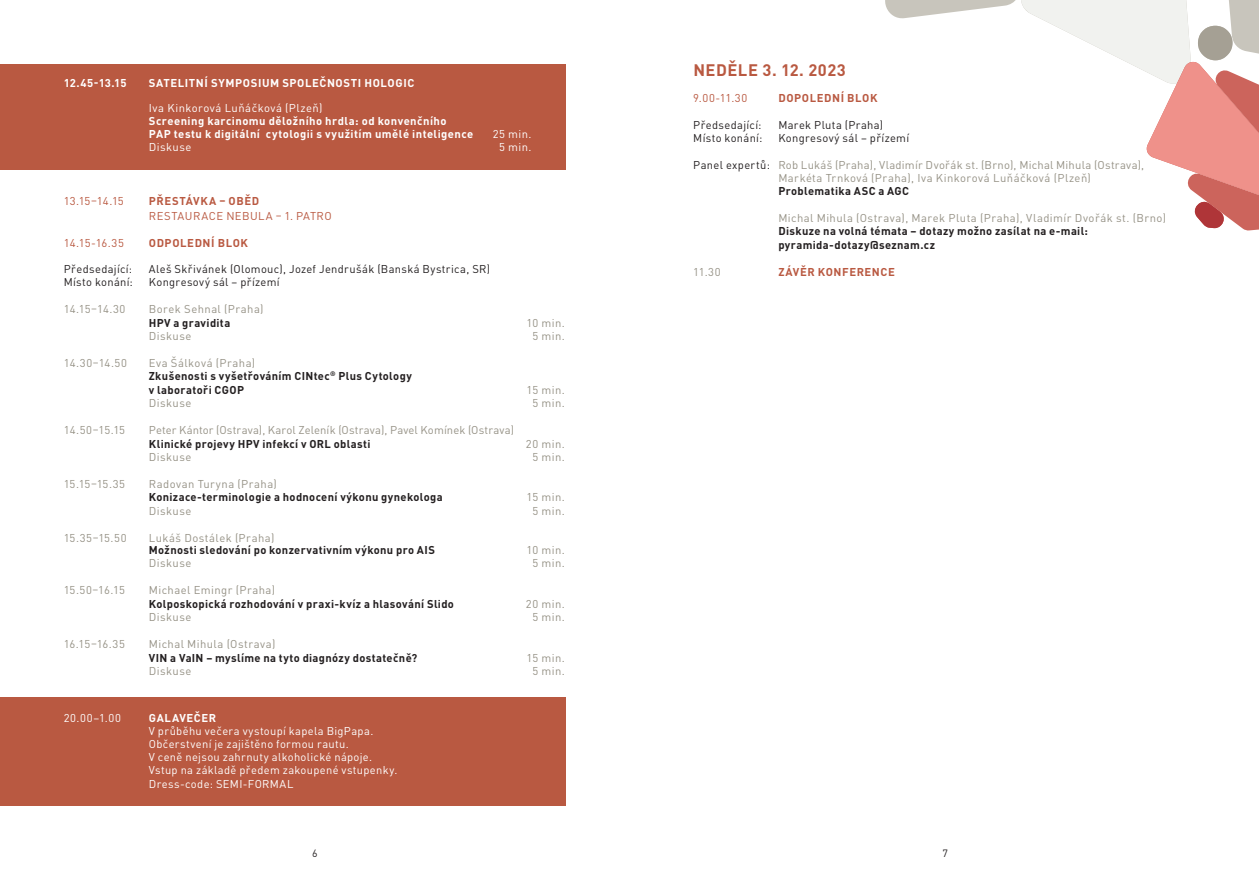
<style>
.page{position:relative;width:1259px;height:893px;background:#fff}
.page>*{position:absolute;margin:0;border:0;box-sizing:border-box;transform-origin:0 0}
.t1{font:700 16.5px "DIN Pro";letter-spacing:.03em;color:#b95941}
.t2{font:11.25px/13.2px "DIN Pro";letter-spacing:.035em;color:#969286}
.t3{font:700 11.25px/13.4px "DIN Pro";letter-spacing:.03em;color:#231f20}
.t4{font:11.25px/13.2px "DIN Pro";letter-spacing:.03em;color:#fff}
.t5{font:11.25px "DIN Pro";letter-spacing:.03em;color:#231f20}
.t6{font:700 11.25px/12.6px "DIN Pro";letter-spacing:.04em;color:#fff}
.t7{font:11.25px "DIN Pro";letter-spacing:.01em;color:#969286}
.t8{font:11.25px "DIN Pro";letter-spacing:.035em;color:#b95941}
.t9{font:700 11.25px "DIN Pro";letter-spacing:.05em;color:#b95941}
.t10{font:10.5px "DIN Pro";color:#231f20}
.s1{font-weight:400;color:#969286}
.s2{color:#231f20}
</style>
<div class="page">
<svg style="left:885px;top:0;width:374px;height:231px"></svg>
<div style="left:0;top:64px;width:566px;height:105px;background:#b95941"></div>
<div style="left:0;top:697px;width:566px;height:109px;background:#b95941"></div>
<p class="t6" style="left:64px;top:75px;width:64px">12.45-13.15</p>
<p class="t6" style="left:149px;top:75px;width:267px">SATELITNÍ SYMPOSIUM SPOLEČNOSTI HOLOGIC</p>
<p class="t4" style="left:149px;top:101px;width:175px">Iva Kinkorová Luňáčková (Plzeň)</p>
<p class="t6" style="left:149px;top:113px;width:326px">Screening karcinomu děložního hrdla: od konvenčního<br>PAP testu k digitální cytologii s využitím umělé inteligence</p>
<p class="t4" style="left:493px;top:126px;width:40px">25 min.</p>
<p class="t4" style="left:149px;top:139px;width:44px">Diskuse</p>
<p class="t4" style="left:499px;top:139px;width:34px">5 min.</p>
<p class="t8" style="left:64px;top:192px;width:61px">13.15–14.15</p>
<p class="t9" style="left:149px;top:191px;width:112px">PŘESTÁVKA – OBĚD</p>
<p class="t8" style="left:149px;top:207px;width:184px">RESTAURACE NEBULA – 1. PATRO</p>
<p class="t8" style="left:64px;top:234px;width:62px">14.15-16.35</p>
<p class="t9" style="left:149px;top:233px;width:101px">ODPOLEDNÍ BLOK</p>
<p class="t5" style="left:64px;top:260px;width:70px">Předsedající:</p>
<p class="t5" style="left:149px;top:260px;width:343px">Aleš Skřivánek (Olomouc), Jozef Jendrušák (Banská Bystrica, SR)</p>
<p class="t5" style="left:64px;top:273px;width:71px">Místo konání:</p>
<p class="t5" style="left:149px;top:273px;width:132px">Kongresový sál – přízemí</p>
<p class="t2" style="left:64px;top:301px;width:63px">14.15–14.30</p>
<p class="t2" style="left:149px;top:301px;width:116px">Borek Sehnal (Praha)</p>
<p class="t3" style="left:149px;top:314px;width:83px">HPV a gravidita</p>
<p class="t2" style="left:526px;top:315px;width:40px">10 min.</p>
<p class="t2" style="left:149px;top:328px;width:44px">Diskuse</p>
<p class="t2" style="left:532px;top:328px;width:34px">5 min.</p>
<p class="t2" style="left:64px;top:355px;width:65px">14.30–14.50</p>
<p class="t3" style="left:149px;top:355px;width:264px"><span class="s1">Eva Šálková (Praha)<br></span>Zkušenosti s vyšetřováním CINtec<sup>®</sup> Plus Cytology v laboratoři CGOP</p>
<p class="t2" style="left:526px;top:382px;width:40px">15 min.</p>
<p class="t2" style="left:149px;top:395px;width:44px">Diskuse</p>
<p class="t2" style="left:532px;top:395px;width:34px">5 min.</p>
<p class="t2" style="left:64px;top:422px;width:63px">14.50–15.15</p>
<p class="t7" style="left:149px;top:421px;width:367px">Peter Kántor (Ostrava), Karol Zeleník (Ostrava), Pavel Komínek (Ostrava)</p>
<p class="t3" style="left:149px;top:436px;width:223px">Klinické projevy HPV infekcí v ORL oblasti</p>
<p class="t2" style="left:526px;top:436px;width:41px">20 min.</p>
<p class="t2" style="left:149px;top:449px;width:44px">Diskuse</p>
<p class="t2" style="left:532px;top:449px;width:34px">5 min.</p>
<p class="t2" style="left:64px;top:476px;width:63px">15.15–15.35</p>
<p class="t2" style="left:149px;top:476px;width:130px">Radovan Turyna (Praha)</p>
<p class="t3" style="left:149px;top:489px;width:295px">Konizace-terminologie a hodnocení výkonu gynekologa</p>
<p class="t2" style="left:526px;top:490px;width:40px">15 min.</p>
<p class="t2" style="left:149px;top:503px;width:44px">Diskuse</p>
<p class="t2" style="left:532px;top:503px;width:34px">5 min.</p>
<p class="t2" style="left:64px;top:530px;width:64px">15.35–15.50</p>
<p class="t2" style="left:149px;top:530px;width:127px">Lukáš Dostálek (Praha)</p>
<p class="t3" style="left:149px;top:542px;width:288px">Možnosti sledování po konzervativním výkonu pro AIS</p>
<p class="t2" style="left:526px;top:542px;width:40px">10 min.</p>
<p class="t2" style="left:149px;top:556px;width:44px">Diskuse</p>
<p class="t2" style="left:532px;top:556px;width:34px">5 min.</p>
<p class="t2" style="left:64px;top:583px;width:63px">15.50–16.15</p>
<p class="t2" style="left:149px;top:583px;width:128px">Michael Emingr (Praha)</p>
<p class="t3" style="left:149px;top:596px;width:307px">Kolposkopická rozhodování v praxi-kvíz a hlasování Slido</p>
<p class="t2" style="left:526px;top:596px;width:41px">20 min.</p>
<p class="t2" style="left:149px;top:610px;width:44px">Diskuse</p>
<p class="t2" style="left:532px;top:610px;width:34px">5 min.</p>
<p class="t2" style="left:64px;top:636px;width:63px">16.15–16.35</p>
<p class="t2" style="left:149px;top:636px;width:128px">Michal Mihula (Ostrava)</p>
<p class="t3" style="left:149px;top:650px;width:270px">VIN a VaIN – myslíme na tyto diagnózy dostatečně?</p>
<p class="t2" style="left:526px;top:650px;width:40px">15 min.</p>
<p class="t2" style="left:149px;top:663px;width:44px">Diskuse</p>
<p class="t2" style="left:532px;top:663px;width:34px">5 min.</p>
<p class="t4" style="left:64px;top:710px;width:59px">20.00–1.00</p>
<p class="t6" style="left:149px;top:710px;width:69px">GALAVEČER</p>
<p class="t4" style="left:149px;top:723px;width:250px">V průběhu večera vystoupí kapela BigPapa.<br>Občerstvení je zajištěno formou rautu.<br>V ceně nejsou zahrnuty alkoholické nápoje.<br>Vstup na základě předem zakoupené vstupenky.<br>Dress-code: SEMI-FORMAL</p>
<h1 class="t1" style="left:693px;top:57px;width:154px">NEDĚLE 3. 12. 2023</h1>
<p class="t8" style="left:693px;top:89px;width:56px">9.00-11.30</p>
<p class="t9" style="left:778px;top:89px;width:101px">DOPOLEDNÍ BLOK</p>
<p class="t5" style="left:693px;top:116px;width:70px">Předsedající:</p>
<p class="t5" style="left:778px;top:116px;width:106px">Marek Pluta (Praha)</p>
<p class="t5" style="left:693px;top:129px;width:71px">Místo konání:</p>
<p class="t5" style="left:778px;top:129px;width:132px">Kongresový sál – přízemí</p>
<p class="t2" style="left:778px;top:157px;width:367px;text-indent:-85px"><span class="s2">Panel expertů:</span> Rob Lukáš (Praha), Vladimír Dvořák st. (Brno), Michal Mihula (Ostrava),<br>Markéta Trnková (Praha), Iva Kinkorová Luňáčková (Plzeň)</p>
<p class="t3" style="left:778px;top:183px;width:132px">Problematika ASC a AGC</p>
<p class="t2" style="left:778px;top:210px;width:389px">Michal Mihula (Ostrava), Marek Pluta (Praha), Vladimír Dvořák st. (Brno)</p>
<p class="t3" style="left:778px;top:223px;width:311px">Diskuze na volná témata – dotazy možno zasílat na e-mail: pyramida-dotazy@seznam.cz</p>
<p class="t2" style="left:693px;top:264px;width:29px">11.30</p>
<p class="t9" style="left:778px;top:262px;width:118px">ZÁVĚR KONFERENCE</p>
<p class="t10" style="left:312px;top:845px;width:7px">6</p>
<p class="t10" style="left:942px;top:845px;width:7px">7</p>
</div>
